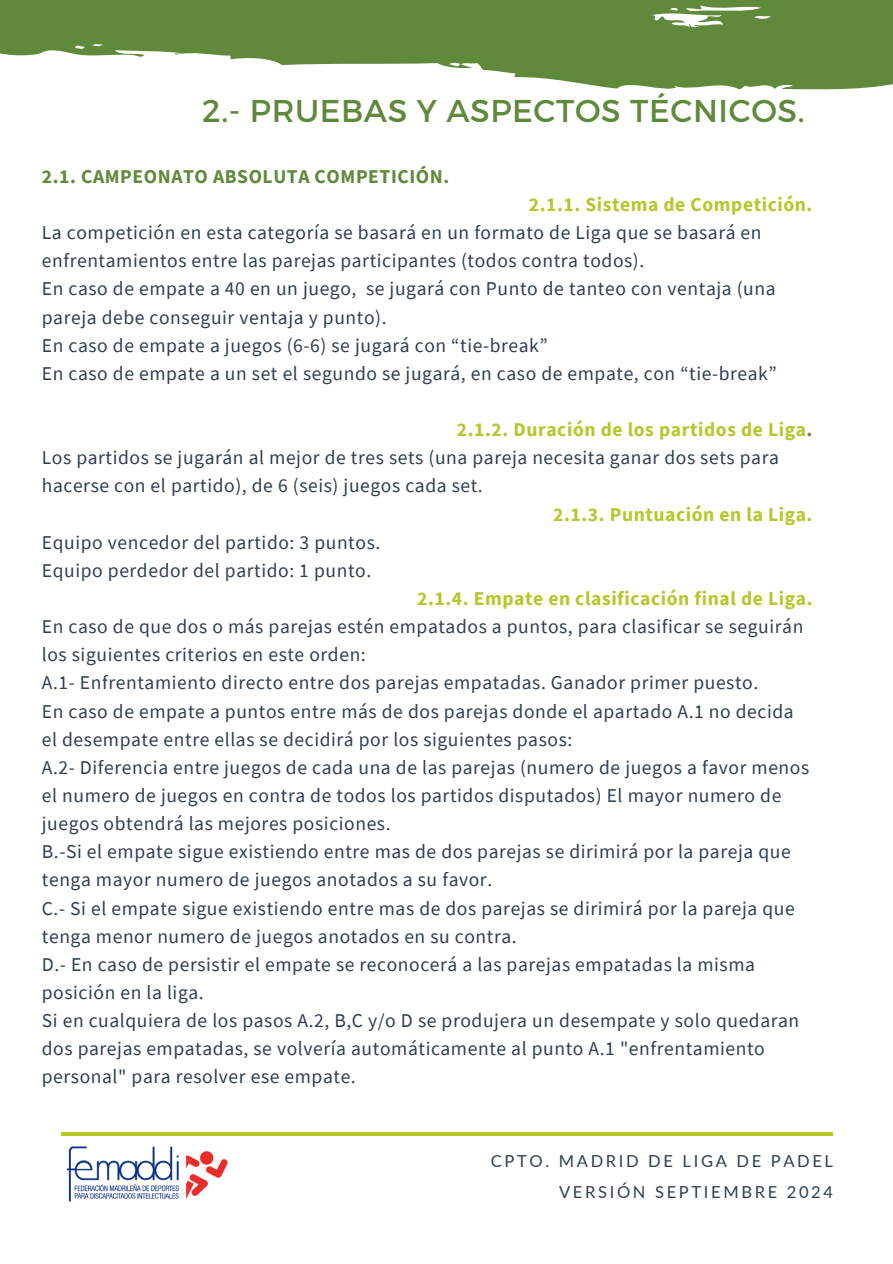
<style>
.page{position:relative;width:893px;height:1264px;background:#fff}
.page>*{position:absolute;margin:0;border:0;box-sizing:border-box;transform-origin:0 0}
.t1{font:31.5px "Montserrat";letter-spacing:.02em;color:#60893b}
.t2{font:19.5px/28.2px "Source Sans Pro";letter-spacing:.03em;color:#2e3f52}
.t3{font:700 19.5px "Source Sans Pro";letter-spacing:.03em;color:#b8c62c}
.t4{font:700 19.5px "Source Sans Pro";letter-spacing:.03em;color:#60893b}
.t5{font:16.5px "Lato";letter-spacing:.16em;color:#2e3f52}
.s1{font-weight:700;color:#b8c62c}
.s2{color:#60893b}
</style>
<div class="page">
<hr style="left:62px;top:1132px;width:770px;height:3px;background:#b8c62c">
<img style="left:66px;top:1146px;width:162px;height:56px">
<svg style="left:0;top:0;width:892px;height:89px;fill:#60893b"></svg>
<h2 class="t1" style="left:202px;top:90px;width:604px">2.- PRUEBAS Y ASPECTOS TÉCNICOS.</h2>
<p class="t4" style="left:42px;top:164px;width:409px">2.1. CAMPEONATO ABSOLUTA COMPETICIÓN.</p>
<p class="t2" style="left:42px;top:190px;width:772px;text-indent:487px"><span class="s1">2.1.1. Sistema de Competición.<br></span>La competición en esta categoría se basará en un formato de Liga que se basará en enfrentamientos entre las parejas participantes (todos contra todos).<br>En caso de empate a 40 en un juego, se jugará con Punto de tanteo con ventaja (una pareja debe conseguir ventaja y punto).<br>En caso de empate a juegos (6-6) se jugará con “tie-break”<br>En caso de empate a un set el segundo se jugará, en caso de empate, con “tie-break”</p>
<h1 class="t3" style="left:457px;top:417px;width:357px">2.1.2. Duración de los partidos de Liga<span class="s2">.</span></h1>
<h1 class="t2" style="left:42px;top:443px;width:738px">Los partidos se jugarán al mejor de tres sets (una pareja necesita ganar dos sets para</h1>
<h1 class="t2" style="left:42px;top:471px;width:442px">hacerse con el partido), de 6 (seis) juegos cada set.</h1>
<h1 class="t3" style="left:553px;top:501px;width:261px">2.1.3. Puntuación en la Liga.</h1>
<h1 class="t2" style="left:42px;top:527px;width:340px">Equipo vencedor del partido: 3 puntos.</h1>
<h1 class="t2" style="left:42px;top:556px;width:331px">Equipo perdedor del partido: 1 punto.</h1>
<h1 class="t3" style="left:417px;top:586px;width:397px">2.1.4. Empate en clasificación final de Liga.</h1>
<h1 class="t2" style="left:42px;top:612px;width:763px">En caso de que dos o más parejas estén empatados a puntos, para clasificar se seguirán</h1>
<h1 class="t2" style="left:42px;top:640px;width:325px">los siguientes criterios en este orden:</h1>
<h1 class="t2" style="left:42px;top:668px;width:718px">A.1- Enfrentamiento directo entre dos parejas empatadas. Ganador primer puesto.</h1>
<h1 class="t2" style="left:42px;top:696px;width:753px">En caso de empate a puntos entre más de dos parejas donde el apartado A.1 no decida</h1>
<h1 class="t2" style="left:42px;top:724px;width:532px">el desempate entre ellas se decidirá por los siguientes pasos:</h1>
<h1 class="t2" style="left:42px;top:752px;width:768px">A.2- Diferencia entre juegos de cada una de las parejas (numero de juegos a favor menos</h1>
<h1 class="t2" style="left:42px;top:781px;width:741px">el numero de juegos en contra de todos los partidos disputados) El mayor numero de</h1>
<h1 class="t2" style="left:42px;top:809px;width:350px">juegos obtendrá las mejores posiciones.</h1>
<h1 class="t2" style="left:42px;top:837px;width:750px">B.-Si el empate sigue existiendo entre mas de dos parejas se dirimirá por la pareja que</h1>
<h1 class="t2" style="left:42px;top:865px;width:452px">tenga mayor numero de juegos anotados a su favor.</h1>
<h1 class="t2" style="left:42px;top:893px;width:754px">C.- Si el empate sigue existiendo entre mas de dos parejas se dirimirá por la pareja que</h1>
<h1 class="t2" style="left:42px;top:921px;width:476px">tenga menor numero de juegos anotados en su contra.</h1>
<h1 class="t2" style="left:42px;top:949px;width:714px">D.- En caso de persistir el empate se reconocerá a las parejas empatadas la misma</h1>
<h1 class="t2" style="left:42px;top:977px;width:163px">posición en la liga.</h1>
<h1 class="t2" style="left:42px;top:1006px;width:758px">Si en cualquiera de los pasos A.2, B,C y/o D se produjera un desempate y solo quedaran</h1>
<h1 class="t2" style="left:42px;top:1034px;width:724px">dos parejas empatadas, se volvería automáticamente al punto A.1 "enfrentamiento</h1>
<h1 class="t2" style="left:42px;top:1062px;width:315px">personal" para resolver ese empate.</h1>
<p class="t5" style="left:491px;top:1150px;width:344px">CPTO. MADRID DE LIGA DE PADEL</p>
<p class="t5" style="left:559px;top:1181px;width:275px">VERSIÓN SEPTIEMBRE 2024</p>
</div>
